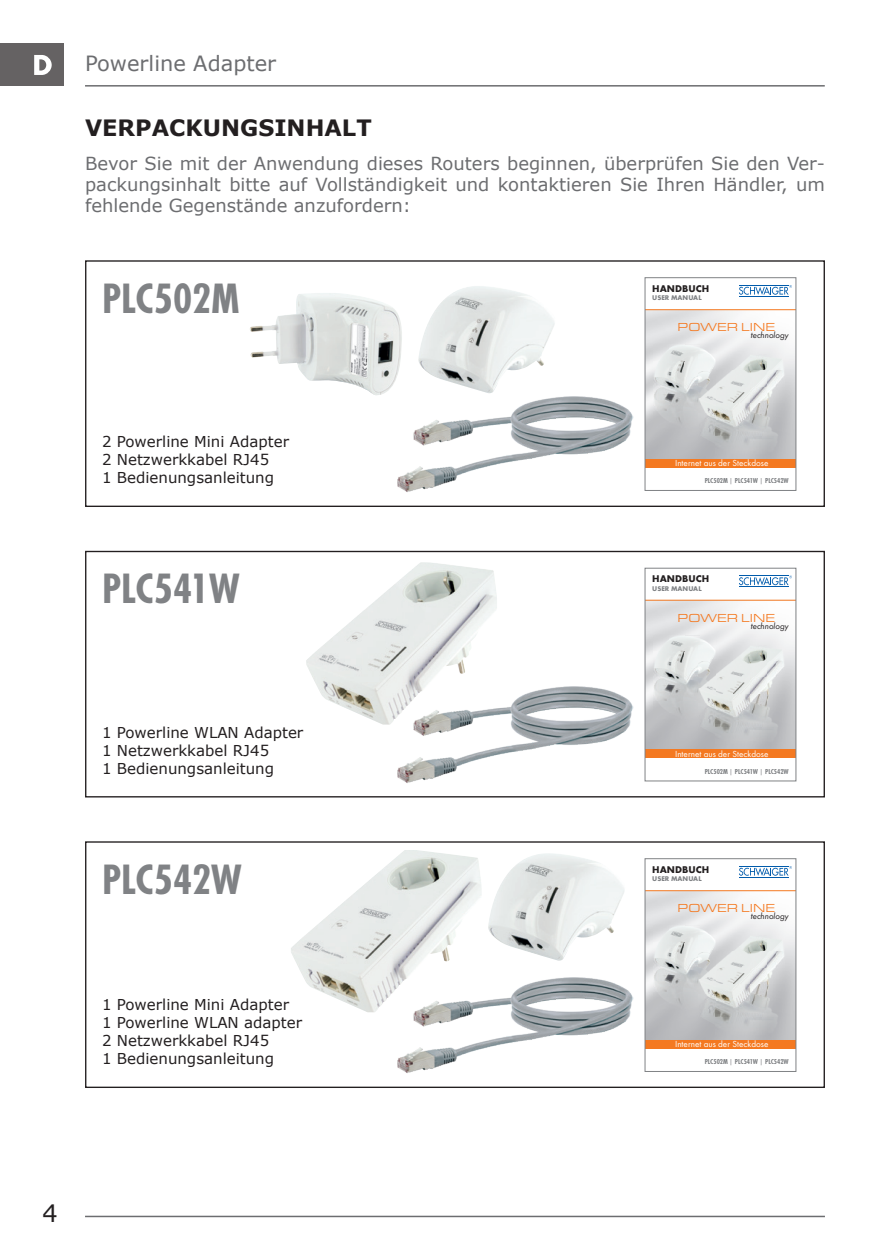
<style>
.page{position:relative;width:893px;height:1259px;background:#fff}
.page>*{position:absolute;margin:0;border:0;box-sizing:border-box;transform-origin:0 0}
.t1{font:44.1px "Futura TOT Bol Con";color:#808285}
.t2{font:24px "Verdana";color:#231f20}
.t3{font:700 22.5px "Verdana";color:#231f20}
.t4{font:21px "Verdana";color:#6c6d70}
.t5{font:18px/21px "Verdana";color:#6c6d70;text-align:justify}
.t6{font:15px/18px "Verdana";color:#231f20}
.t7{font:12px "Eurostile OT Ext";color:#f47921}
.t8{font:700 10.2px "Futura TOT";color:#231f20}
.t9{font:9px "Futura TOT Boo";color:#fff}
.t10{font:9px "Futura TOT Boo Obl";color:#231f20}
.t11{font:7.5px "Futura TOT Bol Con";color:#808285}
.t12{font:700 7.2px "Futura TOT";color:#808285}
.s1{font-family:"Futura TOT Boo"}
</style>
<div class="page">
<div style="left:85px;top:260px;width:740px;height:247px;border:1px solid #231f20"></div>
<div style="left:85px;top:551px;width:740px;height:246px;border:1px solid #231f20"></div>
<div style="left:85px;top:841px;width:740px;height:247px;border:1px solid #231f20"></div>
<hr style="left:85px;top:1215px;width:740px;height:2px;background:#6c6d70">
<hr style="left:85px;top:85px;width:740px;height:2px;background:#6c6d70">
<div style="left:0;top:43px;width:64px;height:43px;background:#656263"></div>
<svg style="left:34px;top:55px;width:18px;height:20px"></svg>
<img style="left:291px;top:850px;width:191px;height:162px">
<img style="left:418px;top:286px;width:137px;height:107px">
<img style="left:488px;top:853px;width:137px;height:107px">
<img style="left:306px;top:562px;width:191px;height:162px">
<div style="left:645px;top:459px;width:151px;height:8px;background:#f47921"></div>
<hr style="left:645px;top:309px;width:151px;height:1px;background:#f47921">
<hr style="left:739px;top:296px;width:49px;height:1px;background:#015bab">
<svg style="left:739px;top:285px;width:53px;height:10px"></svg>
<img style="left:654px;top:345px;width:61px;height:82px">
<img style="left:716px;top:354px;width:68px;height:66px">
<svg style="left:715px;top:354px;width:1px;height:66px"></svg>
<img style="left:699px;top:420px;width:85px;height:33px">
<div style="left:645px;top:277px;width:151px;height:214px;border:1px solid #808285"></div>
<div style="left:645px;top:749px;width:151px;height:9px;background:#f47921"></div>
<hr style="left:645px;top:600px;width:151px;height:1px;background:#f47921">
<hr style="left:739px;top:586px;width:49px;height:1px;background:#015bab">
<svg style="left:739px;top:575px;width:53px;height:10px"></svg>
<img style="left:654px;top:635px;width:61px;height:83px">
<img style="left:716px;top:645px;width:68px;height:66px">
<svg style="left:715px;top:645px;width:1px;height:66px"></svg>
<img style="left:699px;top:711px;width:85px;height:32px">
<div style="left:645px;top:568px;width:151px;height:213px;border:1px solid #808285"></div>
<div style="left:645px;top:1040px;width:151px;height:8px;background:#f47921"></div>
<hr style="left:645px;top:890px;width:151px;height:1px;background:#f47921">
<hr style="left:739px;top:876px;width:49px;height:1px;background:#015bab">
<svg style="left:739px;top:866px;width:53px;height:10px"></svg>
<img style="left:654px;top:926px;width:61px;height:82px">
<img style="left:716px;top:935px;width:68px;height:66px">
<svg style="left:715px;top:935px;width:1px;height:66px"></svg>
<img style="left:699px;top:1001px;width:85px;height:33px">
<div style="left:645px;top:858px;width:151px;height:213px;border:1px solid #808285"></div>
<img style="left:398px;top:396px;width:236px;height:96px">
<img style="left:398px;top:687px;width:236px;height:96px">
<img style="left:398px;top:977px;width:236px;height:96px">
<img style="left:250px;top:293px;width:152px;height:102px">
<h3 class="t4" style="left:85px;top:50px;width:193px">Powerline Adapter</h3>
<h3 class="t3" style="left:85px;top:113px;width:288px">VERPACKUNGSINHALT</h3>
<p class="t5" style="left:85px;top:153px;width:741px">Bevor Sie mit der Anwendung dieses Routers beginnen, überprüfen Sie den Ver&shy;packungsinhalt bitte auf Vollständigkeit und kontaktieren Sie Ihren Händler, um fehlende Gegenstände anzufordern:</p>
<h1 class="t1" style="left:102px;top:272px;width:139px">PLC502M</h1>
<p class="t6" style="left:102px;top:433px;width:189px">2 Powerline Mini Adapter<br>2 Netzwerkkabel RJ45<br>1 Bedienungsanleitung</p>
<h1 class="t1" style="left:102px;top:563px;width:139px">PLC541W</h1>
<p class="t6" style="left:102px;top:723px;width:203px">1 Powerline WLAN Adapter<br>1 Netzwerkkabel RJ45<br>1 Bedienungsanleitung</p>
<h1 class="t1" style="left:102px;top:853px;width:141px">PLC542W</h1>
<p class="t6" style="left:102px;top:996px;width:202px">1 Powerline Mini Adapter<br>1 Powerline WLAN adapter<br>2 Netzwerkkabel RJ45<br>1 Bedienungsanleitung</p>
<p class="t8" style="left:652px;top:282px;width:59px">HANDBUCH</p>
<p class="t12" style="left:652px;top:293px;width:51px">USER MANUAL</p>
<p class="t7" style="left:678px;top:321px;width:99px">POWER LINE</p>
<p class="t10" style="left:751px;top:330px;width:40px">technology</p>
<p class="t9" style="left:675px;top:458px;width:95px">Internet aus der Steckdose</p>
<p class="t11" style="left:705px;top:476px;width:86px">PLC502M <span class="s1">|</span> PLC541W <span class="s1">|</span> PLC542W</p>
<p class="t8" style="left:652px;top:572px;width:59px">HANDBUCH</p>
<p class="t12" style="left:652px;top:584px;width:51px">USER MANUAL</p>
<p class="t7" style="left:678px;top:611px;width:99px">POWER LINE</p>
<p class="t10" style="left:751px;top:620px;width:40px">technology</p>
<p class="t9" style="left:675px;top:748px;width:95px">Internet aus der Steckdose</p>
<p class="t11" style="left:705px;top:767px;width:86px">PLC502M <span class="s1">|</span> PLC541W <span class="s1">|</span> PLC542W</p>
<p class="t8" style="left:652px;top:863px;width:59px">HANDBUCH</p>
<p class="t12" style="left:652px;top:874px;width:51px">USER MANUAL</p>
<p class="t7" style="left:678px;top:902px;width:99px">POWER LINE</p>
<p class="t10" style="left:751px;top:911px;width:40px">technology</p>
<p class="t9" style="left:675px;top:1038px;width:95px">Internet aus der Steckdose</p>
<p class="t11" style="left:705px;top:1057px;width:86px">PLC502M <span class="s1">|</span> PLC541W <span class="s1">|</span> PLC542W</p>
<h2 class="t2" style="left:43px;top:1198px;width:17px">4</h2>
</div>
